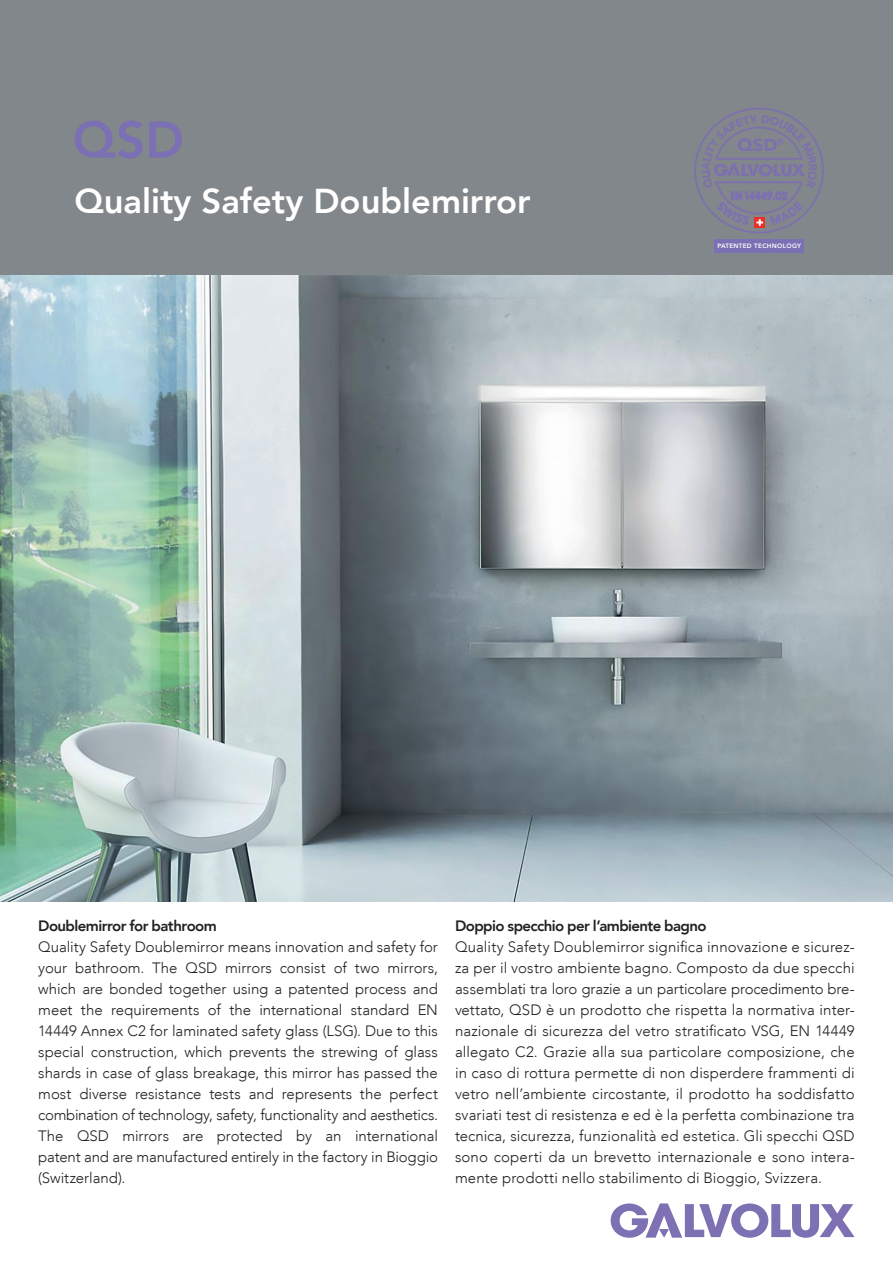
<style>
.page{position:relative;width:893px;height:1263px;background:#fff}
.page>*{position:absolute;margin:0;border:0;box-sizing:border-box;transform-origin:0 0}
.t1{font:800 51px "Avenir LT";color:#7b70b3}
.t2{font:800 34.5px "Avenir LT";color:#fff}
.t3{font:900 17.25px "Avenir LT Std";color:#7c70ae;scale:1.07 1}
.t4{font:300 15px/21px "Avenir LT";color:#231f20;text-align:justify}
.t5{font:800 15px "Avenir LT";letter-spacing:-.04em;color:#231f20}
.t6{font:800 6.3px "Avenir LT";letter-spacing:.05em;color:#fff}
</style>
<div class="page">
<div style="left:0;top:0;width:893px;height:276px;background:#81878a"></div>
<img style="left:0;top:276px;width:893px;height:625px">
<svg style="left:611px;top:1203px;width:244px;height:35px"></svg>
<div style="left:715px;top:240px;width:89px;height:13px;background:#7b70b3"></div>
<svg style="left:694px;top:107px;width:130px;height:127px"></svg>
<h1 class="t1" style="left:72px;top:110px;width:113px">QSD</h1>
<h2 class="t2" style="left:74px;top:180px;width:458px">Quality Safety Doublemirror</h2>
<p class="t3" style="left:737px;top:135px;width:39px">QSD</p>
<p class="t6" style="left:717px;top:242px;width:85px">PATENTED TECHNOLOGY</p>
<p class="t5" style="left:38px;top:917px;width:180px">Doublemirror for bathroom</p>
<p class="t4" style="left:38px;top:936px;width:401px">Quality Safety Doublemirror means innovation and safety for your bathroom. The QSD mirrors consist of two mirrors, which are bonded together using a patented process and meet the requirements of the international standard EN 14449 Annex C2 for laminated safety glass (LSG). Due to this special construction, which prevents the strewing of glass shards in case of glass breakage, this mirror has passed the most diverse resistance tests and represents the perfect combination of technology, safety, functionality and aesthetics.<br>The QSD mirrors are protected by an international patent and are manufactured entirely in the factory in Bioggio (Switzerland).</p>
<p class="t5" style="left:455px;top:917px;width:253px">Doppio specchio per l’ambiente bagno</p>
<p class="t4" style="left:455px;top:936px;width:401px">Quality Safety Doublemirror significa innovazione e sicurez&shy;za per il vostro ambiente bagno. Composto da due specchi assemblati tra loro grazie a un particolare procedimento bre&shy;vettato, QSD è un prodotto che rispetta la normativa inter&shy;nazionale di sicurezza del vetro stratificato VSG, EN 14449 allegato C2. Grazie alla sua particolare composizione, che in caso di rottura permette di non disperdere frammenti di vetro nell’ambiente circostante, il prodotto ha soddisfatto svariati test di resistenza e ed è la perfetta combinazione tra tecnica, sicurezza, funzionalità ed estetica. Gli specchi QSD sono coperti da un brevetto internazionale e sono intera&shy;mente prodotti nello stabilimento di Bioggio, Svizzera.</p>
</div>
